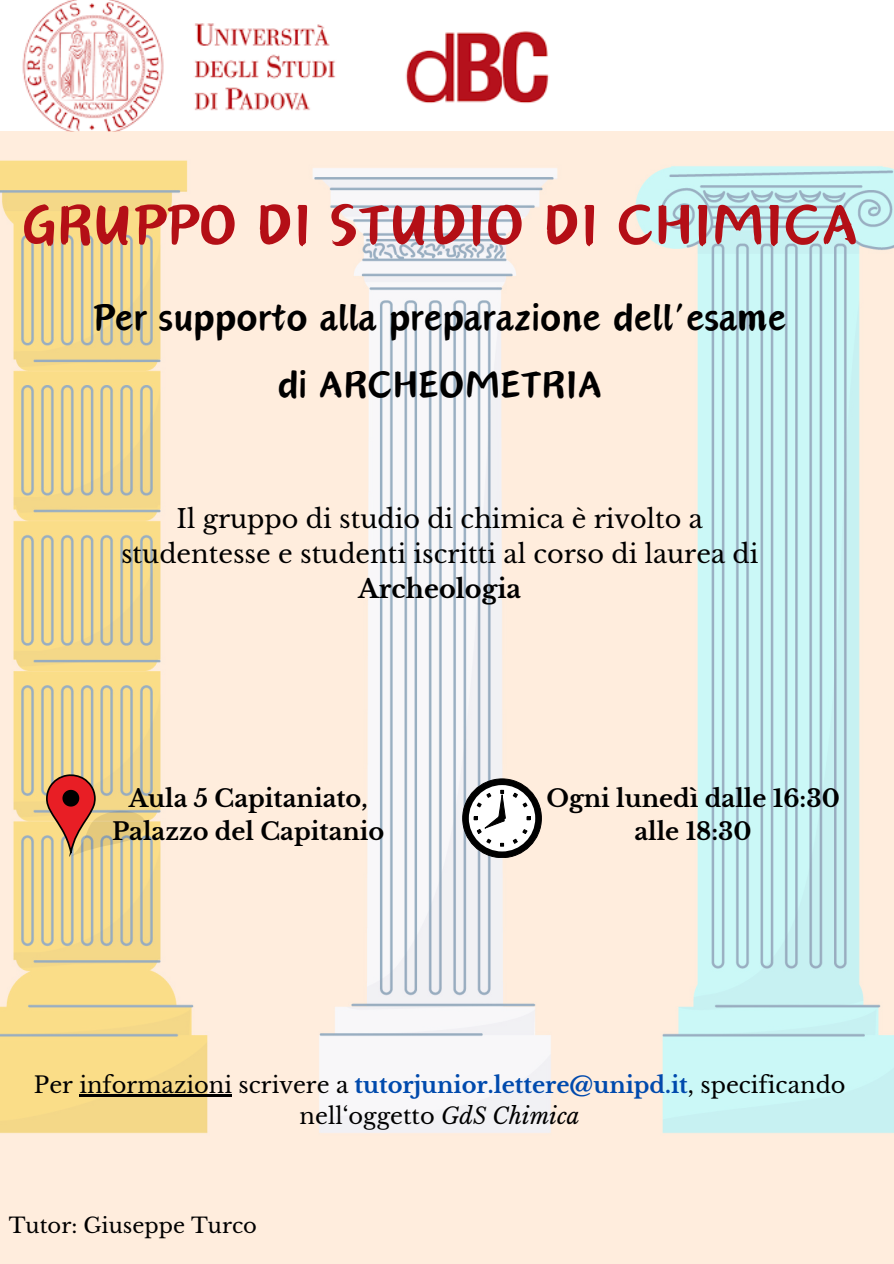
<style>
.page{position:relative;width:894px;height:1264px;background:#fff}
.page>*{position:absolute;margin:0;border:0;box-sizing:border-box;transform-origin:0 0}
.t1{font:72px "Canva Oriental Brush";color:#b40f16}
.t2{font:48px/66.3px "Canva Oriental Brush";color:#000;text-align:center}
.t3{font:25.5px/34.8px "Libre Baskerville";color:#000;text-align:center}
.t4{font:700 24px/32.7px "Libre Baskerville";color:#000;text-align:center}
.t5{font:22.5px/31.5px "Libre Baskerville";color:#000;text-align:center}
.t6{font:21px "Libre Baskerville";color:#000}
.s1{font-weight:700}
.s2{font-weight:700;color:#004aad}
.s3{font-style:italic}
</style>
<div class="page">
<img style="left:0;top:0;width:564px;height:132px">
<img style="left:0;top:132px;width:893px;height:1131px">
<svg style="left:46px;top:773px;width:100px;height:83px;background:#d39a6e"></svg>
<div style="left:462px;top:779px;width:79px;height:78px;background:#000;border-radius:50%"></div>
<div style="left:462px;top:779px;width:79px;height:78px;border:1px solid #000;border-radius:50%"></div>
<div style="left:468px;top:785px;width:67px;height:66px;background:#fff;border-radius:50%"></div>
<svg style="left:513px;top:793px;width:4px;height:4px"></svg>
<svg style="left:523px;top:802px;width:4px;height:5px"></svg>
<svg style="left:522px;top:829px;width:5px;height:4px"></svg>
<svg style="left:513px;top:839px;width:4px;height:4px"></svg>
<svg style="left:486px;top:839px;width:4px;height:4px"></svg>
<svg style="left:474px;top:790px;width:31px;height:43px"></svg>
<hr style="left:79px;top:1094px;width:153px;height:2px;background:#000">
<p class="t1" style="left:21px;top:195px;width:837px">GRUPPO DI STUDIO DI CHIMICA</p>
<p class="t2" style="left:93px;top:286px;width:694px">Per supporto alla preparazione dell’esame di ARCHEOMETRIA</p>
<p class="t3" style="left:121px;top:502px;width:638px">Il gruppo di studio di chimica è rivolto a studentesse e studenti iscritti al corso di laurea di<br><span class="s1">Archeologia</span></p>
<p class="t4" style="left:129px;top:782px;width:240px">Aula 5 Capitaniato,</p>
<p class="t4" style="left:112px;top:815px;width:274px">Palazzo del Capitanio</p>
<p class="t4" style="left:546px;top:782px;width:295px">Ogni lunedì dalle 16:30 alle 18:30</p>
<p class="t5" style="left:34px;top:1069px;width:813px">Per informazioni scrivere a <span class="s2">tutorjunior.lettere@unipd.it</span>, specificando nell‘oggetto <span class="s3">GdS Chimica</span></p>
<p class="t6" style="left:9px;top:1212px;width:250px">Tutor: Giuseppe Turco</p>
</div>
